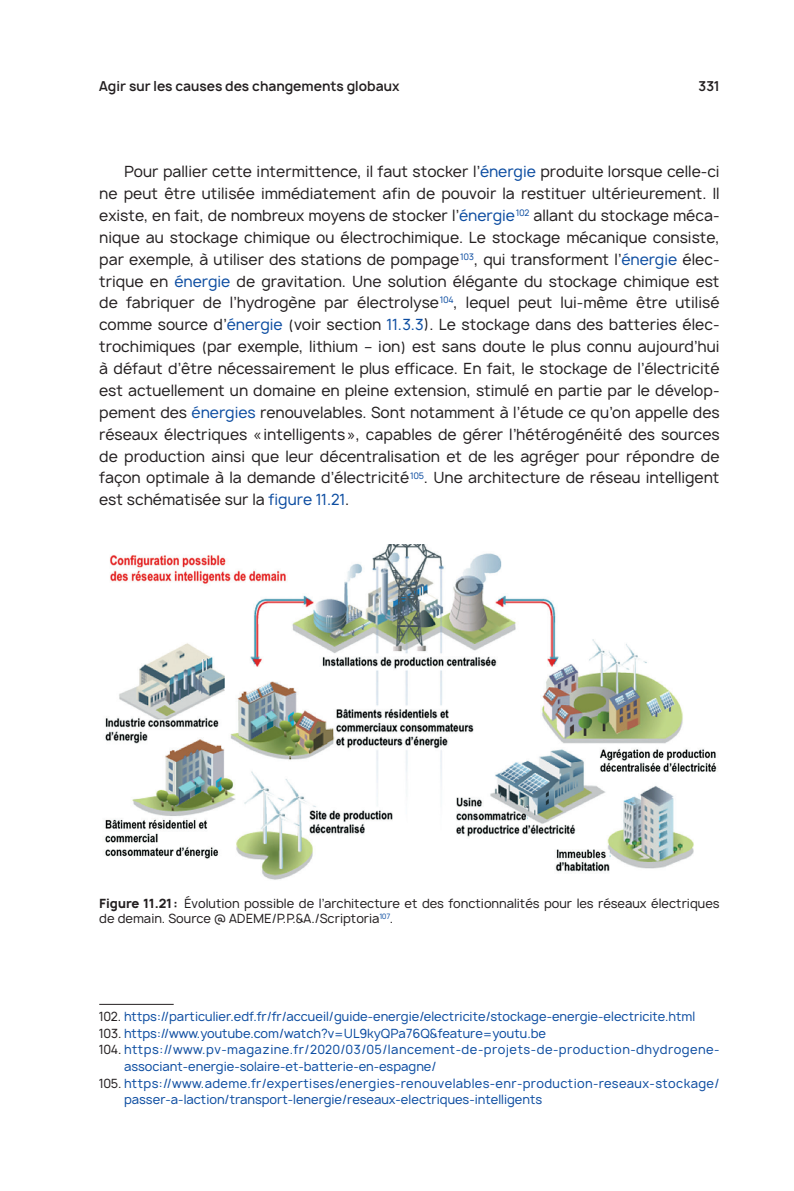
<style>
.page{position:relative;width:794px;height:1191px;background:#fff}
.page>*{position:absolute;margin:0;border:0;box-sizing:border-box;transform-origin:0 0}
.t1{font:14.88px/21.9px "Manrope";color:#231f20;text-align:justify}
.t2{font:600 13.12px "Manrope";color:#231f20}
.t3{font:12.25px "Manrope";color:#0d4da1}
.t4{font:12.25px/14.7px "Manrope";color:#231f20}
.t5{font:12.25px "Manrope";letter-spacing:.03em;color:#0d4da1}
.t6{font:12.25px "Manrope";letter-spacing:.04em;color:#0d4da1}
.s1{color:#0d4da1}
.s2{font-weight:700}
.s3{color:#231f20}
</style>
<div class="page">
<img style="left:103px;top:544px;width:614px;height:336px">
<hr style="left:99px;top:1004px;width:75px;height:1px;background:#231f20">
<p class="t2" style="left:99px;top:77px;width:302px">Agir sur les causes des changements globaux</p>
<p class="t2" style="left:698px;top:77px;width:23px">331</p>
<p class="t1" style="left:99px;top:161px;width:622px;text-indent:25px">Pour pallier cette intermittence, il faut stocker l’<span class="s1">énergie</span> produite lorsque celle-ci ne peut être utilisée immédiatement afin de pouvoir la restituer ultérieurement. Il existe, en fait, de nombreux moyens de stocker l’<span class="s1">énergie</span><sup>102</sup> allant du stockage méca&shy;nique au stockage chimique ou électrochimique. Le stockage mécanique consiste, par exemple, à utiliser des stations de pompage<sup>103</sup>, qui transforment l’<span class="s1">énergie</span> élec&shy;trique en <span class="s1">énergie</span> de gravitation. Une solution élégante du stockage chimique est de fabriquer de l’hydrogène par électrolyse<sup>104</sup>, lequel peut lui-même être utilisé comme source d’<span class="s1">énergie</span> (voir section <span class="s1">11.3.3</span>). Le stockage dans des batteries élec&shy;trochimiques (par exemple, lithium – ion) est sans doute le plus connu aujourd’hui à défaut d’être nécessairement le plus efficace. En fait, le stockage de l’électricité est actuellement un domaine en pleine extension, stimulé en partie par le dévelop&shy;pement des <span class="s1">énergies</span> renouvelables. Sont notamment à l’étude ce qu’on appelle des réseaux électriques «intelligents», capables de gérer l’hétérogénéité des sources de production ainsi que leur décentralisation et de les agréger pour répondre de façon optimale à la demande d’électricité<sup>105</sup>. Une architecture de réseau intelligent est schématisée sur la <span class="s1">figure 11.21</span>.</p>
<p class="t4" style="left:99px;top:896px;width:622px"><span class="s2">Figure 11.21 :</span> Évolution possible de l’architecture et des fonctionnalités pour les réseaux électriques de demain. Source @ ADEME/P.P.&amp;A./Scriptoria<sup>107</sup>.</p>
<p class="t3" style="left:99px;top:1008px;width:597px"><span class="s3">102.</span> https://particulier.edf.fr/fr/accueil/guide-energie/electricite/stockage-energie-electricite.html</p>
<p class="t3" style="left:99px;top:1025px;width:448px"><span class="s3">103.</span> https://www.youtube.com/watch?v=UL9kyQPa76Q&amp;feature=youtu.be</p>
<p class="t6" style="left:99px;top:1042px;width:622px"><span class="s3">104.</span> https://www.pv-magazine.fr/2020/03/05/lancement-de-projets-de-production-dhydrogene-</p>
<p class="t3" style="left:124px;top:1058px;width:314px">associant-energie-solaire-et-batterie-en-espagne/</p>
<p class="t5" style="left:99px;top:1075px;width:622px"><span class="s3">105.</span> https://www.ademe.fr/expertises/energies-renouvelables-enr-production-reseaux-stockage/</p>
<p class="t3" style="left:124px;top:1091px;width:419px">passer-a-laction/transport-lenergie/reseaux-electriques-intelligents</p>
</div>
